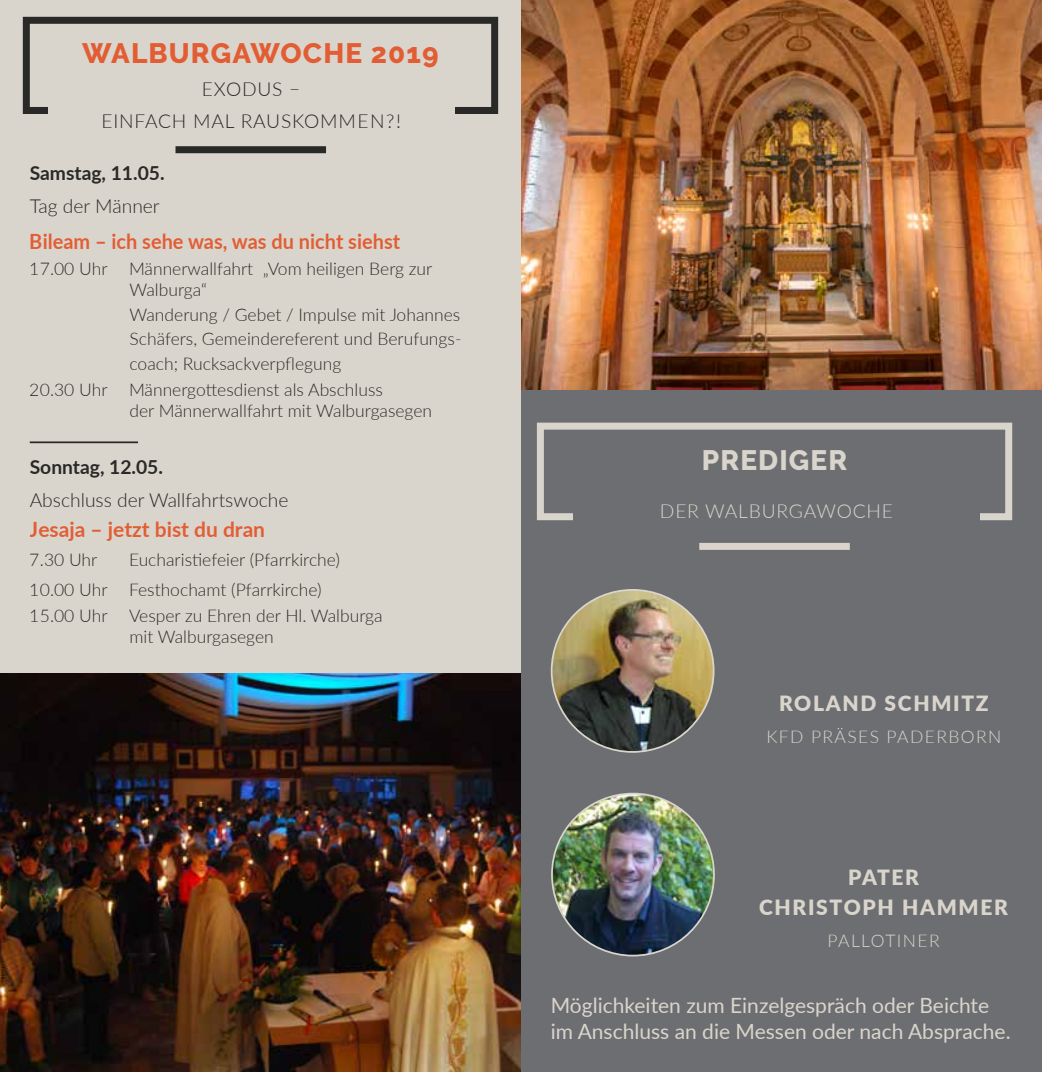
<style>
.page{position:relative;width:1042px;height:1072px;background:#fff}
.page>*{position:absolute;margin:0;border:0;box-sizing:border-box;transform-origin:0 0}
.t1{font:800 28px "Raleway";letter-spacing:.04em;color:#e25d34}
.t2{font:800 28px "Raleway";letter-spacing:.04em;color:#dad5cc}
.t3{font:21px/25.2px "Lato";color:#dad5cc}
.t4{font:700 21px "Lato";color:#e25d34;scale:.95 1}
.t5{font:900 21px/29.8px "Lato";letter-spacing:.08em;color:#dad5cc;text-align:center}
.t6{font:700 21px "Lato";color:#e25d34}
.t7{font:300 19.25px "Lato";color:#292927}
.t8{font:300 19.25px/31.5px "Lato";letter-spacing:.04em;color:#292927;text-align:center}
.t9{font:700 19.25px "Lato";color:#292927}
.t10{font:300 19.25px "Lato";letter-spacing:.04em;color:#dad5cc}
.t11{font:300 17.5px/21px "Lato";color:#292927}
.t12{font:300 17.5px "Lato";letter-spacing:.08em;color:#dad5cc}
</style>
<div class="page">
<div style="left:0;top:0;width:1042px;height:1071px;background:#dad5cc"></div>
<div style="left:521px;top:0;width:521px;height:1071px;background:#6d6e71"></div>
<div style="left:537px;top:422px;width:475px;height:98px;border:7px solid #dad5cc"></div>
<hr style="left:30px;top:441px;width:108px;height:2px;background:#292927">
<div style="left:23px;top:17px;width:475px;height:97px;border:7px solid #292927"></div>
<div style="left:175px;top:146px;width:151px;height:7px;background:#292927"></div>
<div style="left:48px;top:72px;width:406px;height:65px;background:#dad5cc"></div>
<img style="left:0;top:673px;width:521px;height:398px">
<img style="left:552px;top:590px;width:161px;height:162px;border-radius:81px">
<div style="left:573px;top:478px;width:406px;height:65px;background:#6d6e71"></div>
<div style="left:699px;top:543px;width:151px;height:7px;background:#dad5cc"></div>
<img style="left:552px;top:793px;width:162px;height:162px;border-radius:81px">
<img style="left:521px;top:0;width:521px;height:389px">
<h1 class="t1" style="left:82px;top:38px;width:358px">WALBURGAWOCHE 2019</h1>
<p class="t8" style="left:101px;top:73px;width:301px">EXODUS –<br>EINFACH MAL RAUSKOMMEN?!</p>
<p class="t9" style="left:30px;top:159px;width:136px">Samstag, 11.05.</p>
<p class="t7" style="left:30px;top:193px;width:131px">Tag der Männer</p>
<p class="t4" style="left:30px;top:226px;width:391px">Bileam – ich sehe was, was du nicht siehst</p>
<p class="t11" style="left:130px;top:258px;width:304px;text-indent:-100px">17.00 Uhr Männerwallfahrt „Vom heiligen Berg zur<br>Walburga“</p>
<p class="t11" style="left:130px;top:303px;width:332px">Wanderung / Gebet / Impulse mit Johannes</p>
<p class="t11" style="left:130px;top:328px;width:333px">Schäfers, Gemeindereferent und Berufungs-</p>
<p class="t11" style="left:130px;top:352px;width:213px">coach; Rucksackverpflegung</p>
<p class="t11" style="left:30px;top:378px;width:355px">20.30 Uhr Männergottesdienst als Abschluss</p>
<p class="t11" style="left:130px;top:399px;width:304px">der Männerwallfahrt mit Walburgasegen</p>
<p class="t9" style="left:30px;top:452px;width:135px">Sonntag, 12.05.</p>
<p class="t7" style="left:30px;top:486px;width:260px">Abschluss der Wallfahrtswoche</p>
<p class="t6" style="left:30px;top:514px;width:237px">Jesaja – jetzt bist du dran</p>
<p class="t11" style="left:30px;top:549px;width:69px">7.30 Uhr</p>
<p class="t11" style="left:30px;top:545px;width:312px;line-height:29.4px;text-indent:99px">Eucharistiefeier (Pfarrkirche)<br>10.00 Uhr Festhochamt (Pfarrkirche)</p>
<p class="t11" style="left:30px;top:604px;width:354px;text-align:center">15.00 Uhr Vesper zu Ehren der Hl. Walburga mit Walburgasegen</p>
<h1 class="t2" style="left:702px;top:444px;width:147px">PREDIGER</h1>
<p class="t10" style="left:660px;top:498px;width:234px">DER WALBURGAWOCHE</p>
<p class="t5" style="left:779px;top:687px;width:211px">ROLAND SCHMITZ</p>
<p class="t12" style="left:766px;top:724px;width:236px">KFD PRÄSES PADERBORN</p>
<p class="t5" style="left:759px;top:861px;width:250px">PATER<br>CHRISTOPH HAMMER</p>
<p class="t12" style="left:827px;top:928px;width:114px">PALLOTINER</p>
<p class="t3" style="left:551px;top:992px;width:461px">Möglichkeiten zum Einzelgespräch oder Beichte im Anschluss an die Messen oder nach Absprache.</p>
</div>
